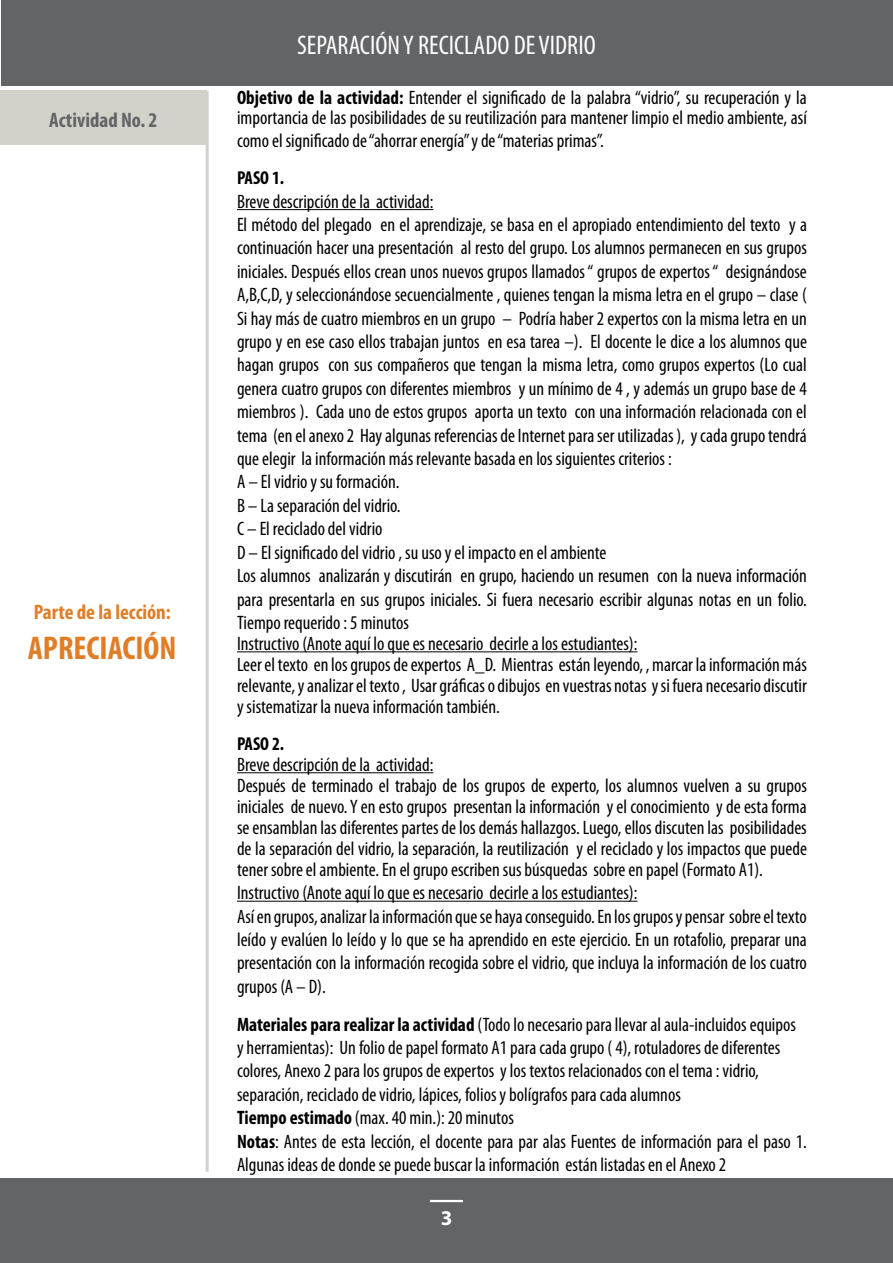
<style>
.page{position:relative;width:893px;height:1263px;background:#fff}
.page>*{position:absolute;margin:0;border:0;box-sizing:border-box;transform-origin:0 0}
.t1{font:700 condensed 33px "Myriad Pro";color:#e07e27}
.t2{font:condensed 27px "Myriad Pro";color:#fff}
.t3{font:700 condensed 21px "Myriad Pro";color:#e07e27}
.t4{font:700 condensed 21px "Myriad Pro";color:#636466}
.t5{font:700 21px "Myriad Pro";color:#fff}
.t6{font:condensed 19.5px/23.4px "Myriad Pro";color:#000}
.t7{font:700 condensed 18.75px "Myriad Pro";color:#000}
.s1{font-weight:700}
</style>
<div class="page">
<div style="left:1px;top:0;width:892px;height:85px;background:#636466"></div>
<div style="left:0;top:1178px;width:893px;height:85px;background:#636466"></div>
<hr style="left:430px;top:1200px;width:33px;height:2px;background:#fff">
<hr style="left:206px;top:91px;width:3px;height:1081px;background:#d2d2ca">
<hr style="left:237px;top:209px;width:196px;height:1px;background:#000">
<hr style="left:237px;top:651px;width:400px;height:1px;background:#000">
<hr style="left:237px;top:772px;width:196px;height:1px;background:#000">
<hr style="left:237px;top:901px;width:400px;height:1px;background:#000">
<div style="left:0;top:91px;width:207px;height:54px;background:#d2d2ca"></div>
<p class="t4" style="left:49px;top:107px;width:110px">Actividad No. 2</p>
<p class="t3" style="left:34px;top:599px;width:139px">Parte de la lección:</p>
<h1 class="t1" style="left:28px;top:627px;width:150px">APRECIACIÓN</h1>
<h2 class="t2" style="left:297px;top:29px;width:300px">SEPARACIÓN Y RECICLADO DE VIDRIO</h2>
<p class="t6" style="left:237px;top:88px;width:571px;line-height:19.5px"><span class="s1">Objetivo de la actividad:</span> Entender el significado de la palabra “vidrio”, su recuperación y la importancia de las posibilidades de su reutilización para mantener limpio el medio ambiente, así</p>
<p class="t6" style="left:237px;top:129px;width:368px">como el significado de “ahorrar energía” y de “materias primas”.</p>
<p class="t7" style="left:237px;top:166px;width:49px">PASO 1.</p>
<p class="t6" style="left:237px;top:189px;width:571px">Breve descripción de la actividad:<br>El método del plegado en el aprendizaje, se basa en el apropiado entendimiento del texto y a continuación hacer una presentación al resto del grupo. Los alumnos permanecen en sus grupos iniciales. Después ellos crean unos nuevos grupos llamados “ grupos de expertos “ designándose A,B,C,D, y seleccionándose secuencialmente , quienes tengan la misma letra en el grupo – clase ( Si hay más de cuatro miembros en un grupo – Podría haber 2 expertos con la misma letra en un grupo y en ese caso ellos trabajan juntos en esa tarea –). El docente le dice a los alumnos que hagan grupos con sus compañeros que tengan la misma letra, como grupos expertos (Lo cual genera cuatro grupos con diferentes miembros y un mínimo de 4 , y además un grupo base de 4 miembros ). Cada uno de estos grupos aporta un texto con una información relacionada con el tema (en el anexo 2 Hay algunas referencias de Internet para ser utilizadas ), y cada grupo tendrá que elegir la información más relevante basada en los siguientes criterios :<br>A – El vidrio y su formación.<br>B – La separación del vidrio.<br>C – El reciclado del vidrio<br>D – El significado del vidrio , su uso y el impacto en el ambiente<br>Los alumnos analizarán y discutirán en grupo, haciendo un resumen con la nueva información para presentarla en sus grupos iniciales. Si fuera necesario escribir algunas notas en un folio.<br>Tiempo requerido : 5 minutos</p>
<p class="t6" style="left:237px;top:633px;width:571px;line-height:21px">Instructivo (Anote aquí lo que es necesario decirle a los estudiantes):<br>Leer el texto en los grupos de expertos A_D. Mientras están leyendo, , marcar la información más relevante, y analizar el texto , Usar gráficas o dibujos en vuestras notas y si fuera necesario discutir y sistematizar la nueva información también.</p>
<p class="t7" style="left:237px;top:732px;width:49px">PASO 2.</p>
<p class="t6" style="left:237px;top:754px;width:571px;line-height:21px">Breve descripción de la actividad:<br>Después de terminado el trabajo de los grupos de experto, los alumnos vuelven a su grupos iniciales de nuevo. Y en esto grupos presentan la información y el conocimiento y de esta forma se ensamblan las diferentes partes de los demás hallazgos. Luego, ellos discuten las posibilidades de la separación del vidrio, la separación, la reutilización y el reciclado y los impactos que puede tener sobre el ambiente. En el grupo escriben sus búsquedas sobre en papel (Formato A1).</p>
<p class="t6" style="left:237px;top:881px;width:571px">Instructivo (Anote aquí lo que es necesario decirle a los estudiantes):<br>Así en grupos, analizar la información que se haya conseguido. En los grupos y pensar sobre el texto leído y evalúen lo leído y lo que se ha aprendido en este ejercicio. En un rotafolio, preparar una presentación con la información recogida sobre el vidrio, que incluya la información de los cuatro grupos (A – D).</p>
<p class="t6" style="left:237px;top:1012px;width:571px"><span class="s1">Materiales para realizar la actividad</span> (Todo lo necesario para llevar al aula-incluidos equipos y herramientas): Un folio de papel formato A1 para cada grupo ( 4), rotuladores de diferentes colores, Anexo 2 para los grupos de expertos y los textos relacionados con el tema : vidrio, separación, reciclado de vidrio, lápices, folios y bolígrafos para cada alumnos<br><span class="s1">Tiempo estimado</span> (max. 40 min.): 20 minutos<br><span class="s1">Notas</span>: Antes de esta lección, el docente para par alas Fuentes de información para el paso 1.<br>Algunas ideas de donde se puede buscar la información están listadas en el Anexo 2</p>
<p class="t5" style="left:441px;top:1204px;width:13px">3</p>
</div>
